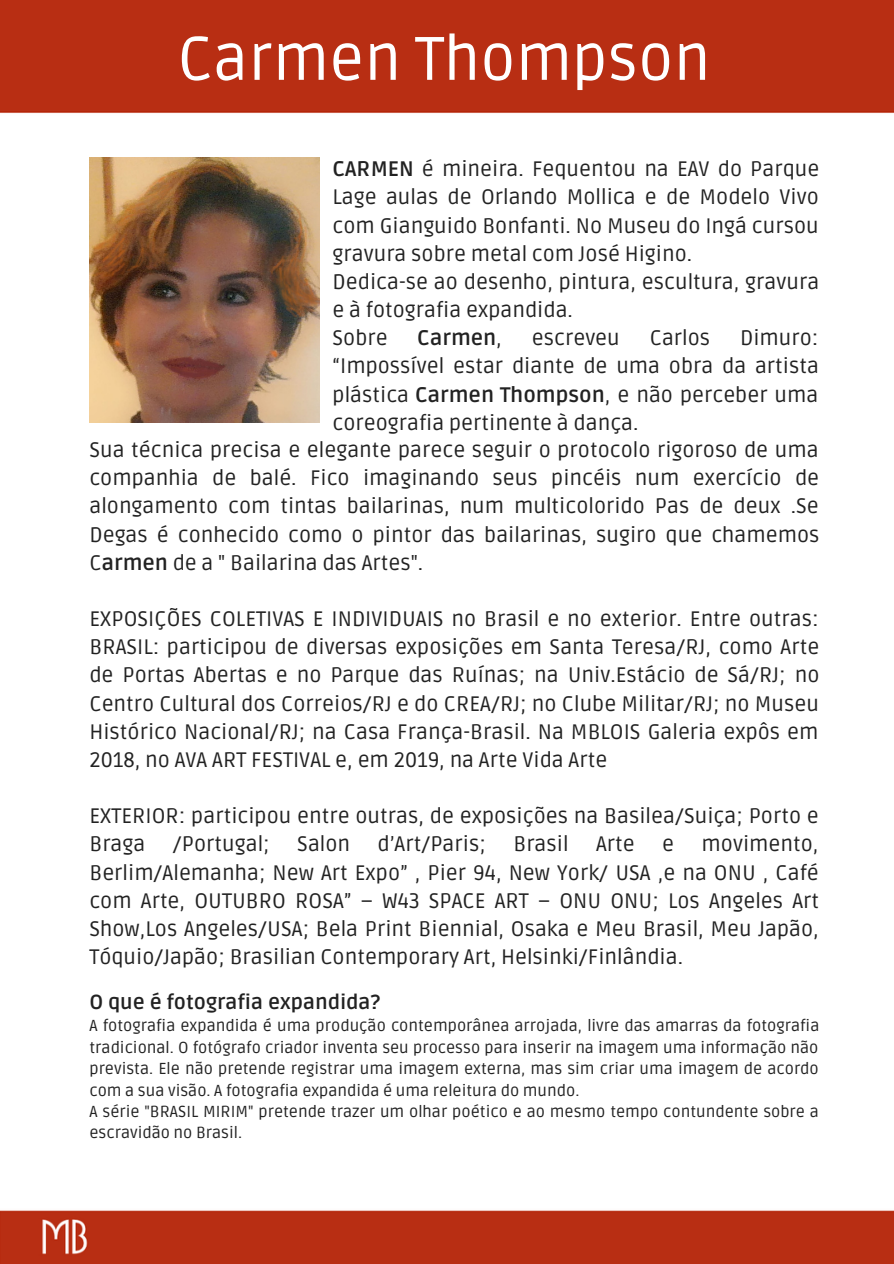
<style>
.page{position:relative;width:894px;height:1264px;background:#fff}
.page>*{position:absolute;margin:0;border:0;box-sizing:border-box;transform-origin:0 0}
.t1{font:61.5px "Ruda";color:#fff}
.t2{font:21px/28.2px "Ruda";color:#222;text-align:justify}
.t3{font:700 21px "Ruda";color:#222}
.t4{font:700 20.4px "Ruda";color:#222}
.t5{font:16.05px/21.5px "Ruda";color:#222}
.s1{font-weight:700}
.s2{font-weight:400}
</style>
<div class="page">
<img style="left:0;top:0;width:893px;height:1263px">
<img style="left:89px;top:158px;width:230px;height:264px">
<h1 class="t1" style="left:177px;top:23px;width:534px">Carmen Thompson</h1>
<p class="t2" style="left:332px;top:156px;width:488px;text-align:left"><span class="s1">CARMEN</span> é mineira. Fequentou na EAV do Parque Lage aulas de Orlando Mollica e de Modelo Vivo com Gianguido Bonfanti. No Museu do Ingá cursou gravura sobre metal com José Higino.<br>Dedica-se ao desenho, pintura, escultura, gravura e à fotografia expandida.<br>Sobre</p>
<p class="t2" style="left:332px;top:324px;width:488px;text-indent:407px">Dimuro: “Impossível estar diante de uma obra da artista plástica <span class="s1">Carmen Thompson</span>, e não perceber uma coreografia pertinente à dança.</p>
<p class="t3" style="left:417px;top:326px;width:86px">Carmen<span class="s2">,</span></p>
<p class="t2" style="left:531px;top:324px;width:89px">escreveu</p>
<p class="t2" style="left:649px;top:324px;width:62px">Carlos</p>
<p class="t2" style="left:89px;top:436px;width:731px">Sua técnica precisa e elegante parece seguir o protocolo rigoroso de uma companhia de balé. Fico imaginando seus pincéis num exercício de alongamento com tintas bailarinas, num multicolorido Pas de deux .Se Degas é conhecido como o pintor das bailarinas, sugiro que chamemos C<span class="s1">armen</span> de a " Bailarina das Artes".</p>
<p class="t2" style="left:89px;top:605px;width:731px">EXPOSIÇÕES COLETIVAS E INDIVIDUAIS no Brasil e no exterior. Entre outras:<br>BRASIL: participou de diversas exposições em Santa Teresa/RJ, como Arte de Portas Abertas e no Parque das Ruínas; na Univ.Estácio de Sá/RJ; no Centro Cultural dos Correios/RJ e do CREA/RJ; no Clube Militar/RJ; no Museu Histórico Nacional/RJ; na Casa França-Brasil. Na MBLOIS Galeria expôs em 2018, no AVA ART FESTIVAL e, em 2019, na Arte Vida Arte</p>
<p class="t2" style="left:89px;top:802px;width:730px">EXTERIOR: participou entre outras, de exposições na Basilea/Suiça; Porto e<br>Braga</p>
<p class="t2" style="left:89px;top:830px;width:731px;text-indent:612px">movimento, Berlim/Alemanha; New Art Expo” , Pier 94, New York/ USA ,e na ONU , Café com Arte, OUTUBRO ROSA” – W43 SPACE ART – ONU ONU; Los Angeles Art Show,Los Angeles/USA; Bela Print Biennial, Osaka e Meu Brasil, Meu Japão, Tóquio/Japão; Brasilian Contemporary Art, Helsinki/Finlândia.</p>
<p class="t4" style="left:89px;top:990px;width:292px">O que é fotografia expandida?</p>
<p class="t5" style="left:89px;top:1015px;width:731px">A fotografia expandida é uma produção contemporânea arrojada, livre das amarras da fotografia tradicional. O fotógrafo criador inventa seu processo para inserir na imagem uma informação não prevista. Ele não pretende registrar uma imagem externa, mas sim criar uma imagem de acordo com a sua visão. A fotografia expandida é uma releitura do mundo.<br>A série "BRASIL MIRIM" pretende trazer um olhar poético e ao mesmo tempo contundente sobre a escravidão no Brasil.</p>
<p class="t2" style="left:173px;top:830px;width:98px">/Portugal;</p>
<p class="t2" style="left:297px;top:830px;width:54px">Salon</p>
<p class="t2" style="left:377px;top:830px;width:110px">d’Art/Paris;</p>
<p class="t2" style="left:513px;top:830px;width:57px">Brasil</p>
<p class="t2" style="left:596px;top:830px;width:40px">Arte</p>
<p class="t2" style="left:662px;top:830px;width:13px">e</p>
</div>
